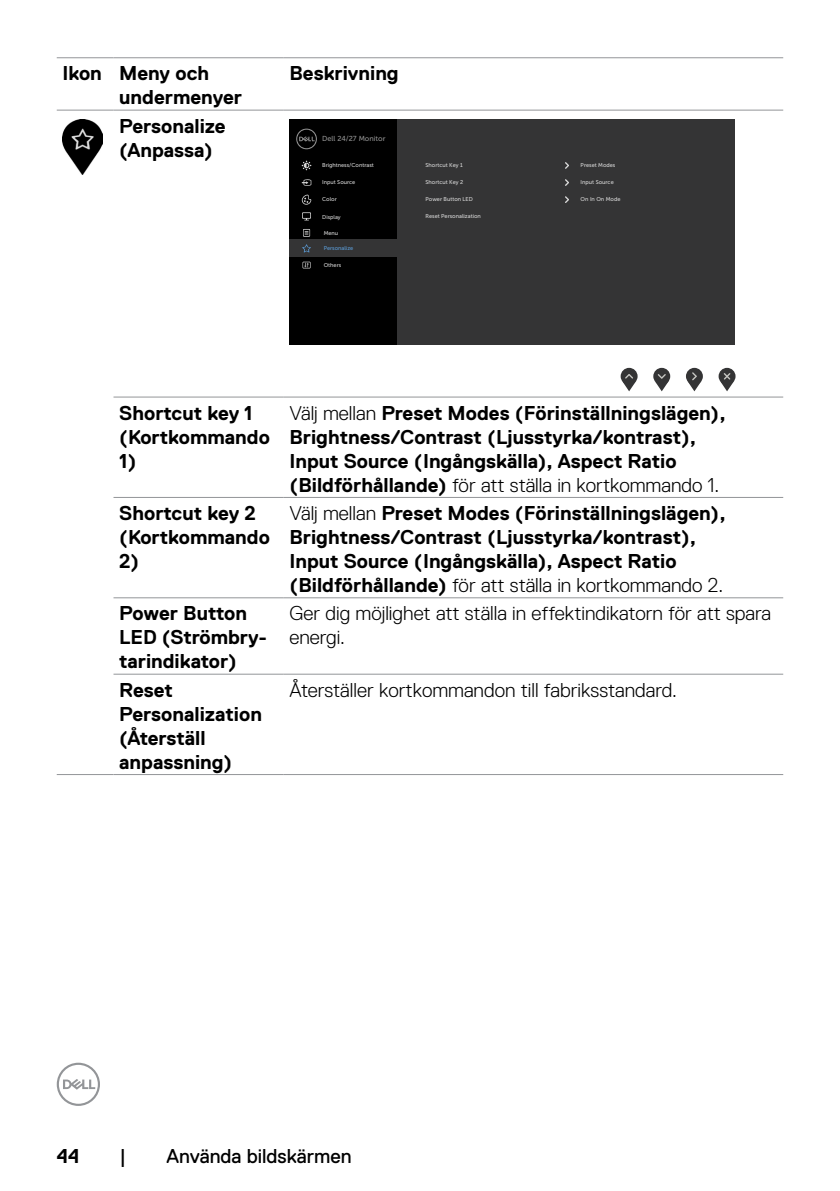
<style>
.page{position:relative;width:840px;height:1191px;background:#fff}
.page>*{position:absolute;margin:0;border:0;box-sizing:border-box;transform-origin:0 0}
.t1{font:700 20px/24px "Dell Replica";color:#000}
.t2{font:300 20px/24px "Dell Replica";color:#000}
.t3{font:20px "Dell Replica";color:#000}
.t4{font:7.2px "Museo Sans For Dell 500";color:#939393}
.t5{font:5.6px "Museo Sans For Dell 500";color:#d9d9d9}
.t6{font:5.6px "Museo Sans For Dell 500";color:#5b9bd5}
.s1{font-weight:300}
</style>
<div class="page">
<svg style="left:57px;top:1062px;width:43px;height:44px"></svg>
<hr style="left:113px;top:397px;width:170px;height:1px;background:#939598">
<hr style="left:283px;top:397px;width:499px;height:1px;background:#939598">
<hr style="left:113px;top:497px;width:170px;height:1px;background:#939598">
<hr style="left:283px;top:497px;width:499px;height:1px;background:#939598">
<hr style="left:113px;top:597px;width:170px;height:1px;background:#939598">
<hr style="left:283px;top:597px;width:499px;height:1px;background:#939598">
<hr style="left:113px;top:674px;width:170px;height:1px;background:#939598">
<hr style="left:283px;top:674px;width:499px;height:1px;background:#939598">
<hr style="left:57px;top:774px;width:56px;height:1px;background:#939598">
<hr style="left:113px;top:774px;width:170px;height:1px;background:#939598">
<hr style="left:283px;top:774px;width:499px;height:1px;background:#939598">
<hr style="left:57px;top:57px;width:56px;height:1px;background:#939598">
<hr style="left:113px;top:57px;width:170px;height:1px;background:#939598">
<hr style="left:283px;top:57px;width:499px;height:1px;background:#939598">
<hr style="left:57px;top:110px;width:56px;height:1px;background:#939598">
<hr style="left:113px;top:110px;width:170px;height:1px;background:#939598">
<hr style="left:283px;top:110px;width:499px;height:1px;background:#939598">
<img style="left:62px;top:120px;width:40px;height:55px">
<div style="left:289px;top:120px;width:446px;height:225px;background:#343435"></div>
<div style="left:289px;top:120px;width:107px;height:225px;background:#000"></div>
<div style="left:289px;top:239px;width:109px;height:18px;background:#343435"></div>
<svg style="left:296px;top:129px;width:21px;height:20px"></svg>
<svg style="left:301px;top:179px;width:10px;height:7px"></svg>
<svg style="left:301px;top:194px;width:10px;height:11px"></svg>
<svg style="left:302px;top:244px;width:9px;height:9px"></svg>
<svg style="left:302px;top:212px;width:9px;height:7px"></svg>
<div style="left:302px;top:213px;width:8px;height:5px;background:#000"></div>
<svg style="left:303px;top:229px;width:7px;height:8px"></svg>
<svg style="left:303px;top:230px;width:6px;height:6px"></svg>
<svg style="left:303px;top:262px;width:7px;height:6px"></svg>
<svg style="left:304px;top:263px;width:5px;height:4px"></svg>
<svg style="left:301px;top:161px;width:10px;height:9px"></svg>
<div style="left:620px;top:368px;width:17px;height:17px;background:#343435;border-radius:50%"></div>
<svg style="left:622px;top:374px;width:13px;height:17px"></svg>
<div style="left:653px;top:368px;width:16px;height:17px;background:#343435;border-radius:50%"></div>
<svg style="left:654px;top:374px;width:14px;height:17px"></svg>
<svg style="left:685px;top:368px;width:17px;height:17px"></svg>
<svg style="left:687px;top:372px;width:14px;height:19px"></svg>
<div style="left:718px;top:368px;width:17px;height:17px;background:#343435;border-radius:50%"></div>
<svg style="left:720px;top:373px;width:13px;height:18px"></svg>
<svg style="left:565px;top:179px;width:3px;height:7px"></svg>
<svg style="left:565px;top:196px;width:3px;height:7px"></svg>
<svg style="left:565px;top:162px;width:3px;height:7px"></svg>
<p class="t1" style="left:119px;top:62px;width:124px;text-indent:-57px">Ikon Meny och undermenyer</p>
<p class="t1" style="left:289px;top:62px;width:111px">Beskrivning</p>
<p class="t1" style="left:119px;top:114px;width:108px">Personalize (Anpassa)</p>
<p class="t4" style="left:322px;top:135px;width:65px">Dell 24/27 Monitor</p>
<p class="t5" style="left:322px;top:179px;width:35px">Input Source</p>
<p class="t5" style="left:322px;top:196px;width:16px">Color</p>
<p class="t5" style="left:322px;top:162px;width:53px">Brightness/Contrast</p>
<p class="t5" style="left:322px;top:213px;width:20px">Display</p>
<p class="t5" style="left:323px;top:230px;width:16px">Menu</p>
<p class="t5" style="left:323px;top:262px;width:19px">Others</p>
<p class="t6" style="left:323px;top:245px;width:31px">Personalize</p>
<p class="t5" style="left:425px;top:162px;width:39px">Shortcut Key 1</p>
<p class="t5" style="left:580px;top:162px;width:36px">Preset Modes</p>
<p class="t5" style="left:425px;top:179px;width:39px">Shortcut Key 2</p>
<p class="t5" style="left:580px;top:179px;width:35px">Input Source</p>
<p class="t5" style="left:425px;top:196px;width:49px">Power Button LED</p>
<p class="t5" style="left:580px;top:196px;width:41px">On In On Mode</p>
<p class="t5" style="left:425px;top:213px;width:57px">Reset Personalization</p>
<p class="t1" style="left:119px;top:401px;width:152px">Shortcut key 1 (Kortkommando<br>1)</p>
<p class="t1" style="left:289px;top:401px;width:437px"><span class="s1">Välj mellan</span> Preset Modes (Förinställningslägen), Brightness/Contrast (Ljusstyrka/kontrast), Input Source (Ingångskälla), Aspect Ratio (Bildförhållande) <span class="s1">för att ställa in kortkommando 1.</span></p>
<p class="t1" style="left:119px;top:501px;width:152px">Shortcut key 2 (Kortkommando<br>2)</p>
<p class="t1" style="left:289px;top:501px;width:437px"><span class="s1">Välj mellan</span> Preset Modes (Förinställningslägen), Brightness/Contrast (Ljusstyrka/kontrast), Input Source (Ingångskälla), Aspect Ratio (Bildförhållande) <span class="s1">för att ställa in kortkommando 2.</span></p>
<p class="t1" style="left:119px;top:601px;width:149px">Power Button<br>LED (Strömbry&shy;tarindikator)</p>
<p class="t2" style="left:289px;top:601px;width:483px">Ger dig möjlighet att ställa in effektindikatorn för att spara energi.</p>
<p class="t1" style="left:119px;top:678px;width:144px">Reset<br>Personalization (Återställ anpassning)</p>
<p class="t2" style="left:289px;top:678px;width:389px">Återställer kortkommandon till fabriksstandard.</p>
<p class="t1" style="left:57px;top:1143px;width:24px">44</p>
<p class="t3" style="left:119px;top:1144px;width:8px">|</p>
<p class="t3" style="left:166px;top:1144px;width:187px">Använda bildskärmen</p>
</div>
